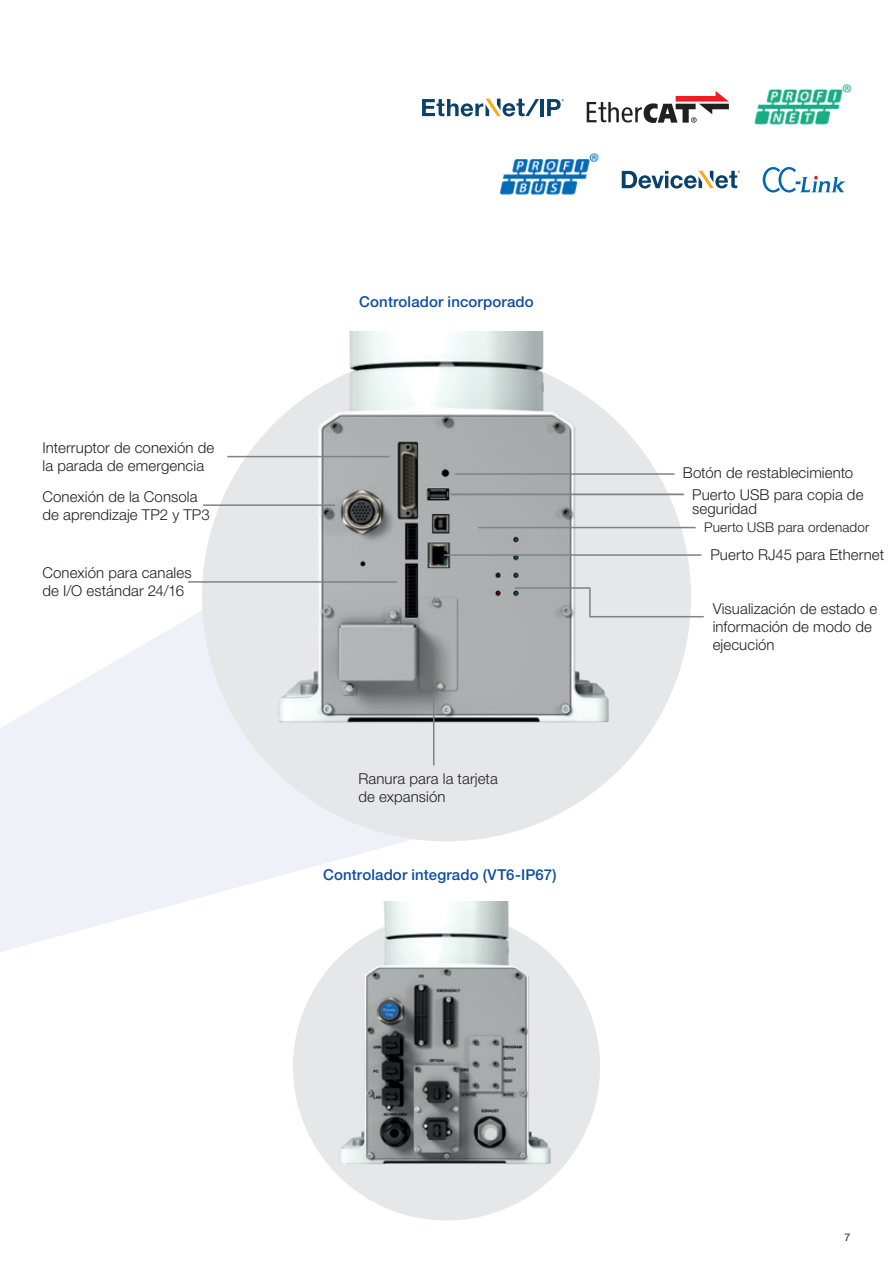
<style>
.page{position:relative;width:893px;height:1263px;background:#fff}
.page>*{position:absolute;margin:0;border:0;box-sizing:border-box;transform-origin:0 0}
.BODY_COPY{font:300 15px/18px "Helvetica Neue LT Pro";letter-spacing:.005em;color:#231f20}
.SUBHEADS_BLUE{font:500 15px "Helvetica Neue LT Pro";letter-spacing:.01em;color:#0d4da1}
.BODY_COPY-2{font:300 13.5px "Helvetica Neue LT Pro";letter-spacing:.01em;color:#231f20}
.t1{font:10.5px "Helvetica Neue LT Pro";color:#231f20}
</style>
<div class="page">
<svg style="left:0;top:654px;width:508px;height:298px;fill:#eff1f8"></svg>
<div style="left:202px;top:352px;width:489px;height:489px;background:#e6e7e9;border-radius:50%"></div>
<div style="left:293px;top:913px;width:307px;height:307px;background:#e6e7e9;border-radius:50%"></div>
<svg style="left:763px;top:167px;width:82px;height:26px"></svg>
<svg style="left:587px;top:91px;width:142px;height:32px"></svg>
<img style="left:499px;top:152px;width:100px;height:43px">
<img style="left:754px;top:83px;width:98px;height:42px">
<svg style="left:622px;top:171px;width:118px;height:18px"></svg>
<hr style="left:540px;top:99px;width:4px;height:17px;background:#0b406a">
<svg style="left:422px;top:99px;width:117px;height:17px"></svg>
<svg style="left:547px;top:99px;width:17px;height:17px"></svg>
<img style="left:128px;top:331px;width:568px;height:458px">
<hr style="left:227px;top:456px;width:162px;height:1px;background:#808285">
<hr style="left:203px;top:504px;width:132px;height:2px;background:#808285">
<hr style="left:188px;top:581px;width:209px;height:2px;background:#808285">
<hr style="left:455px;top:473px;width:219px;height:2px;background:#808285">
<hr style="left:478px;top:527px;width:218px;height:1px;background:#808285">
<hr style="left:450px;top:493px;width:234px;height:2px;background:#808285">
<hr style="left:444px;top:554px;width:258px;height:2px;background:#808285">
<svg style="left:513px;top:586px;width:191px;height:32px"></svg>
<hr style="left:433px;top:699px;width:1px;height:66px;background:#808285">
<img style="left:301px;top:901px;width:291px;height:305px">
<p class="BODY_COPY" style="left:43px;top:438px;width:173px">Interruptor de conexión de la parada de emergencia</p>
<p class="BODY_COPY" style="left:43px;top:487px;width:169px">Conexión de la Consola de aprendizaje TP2 y TP3</p>
<p class="BODY_COPY" style="left:43px;top:564px;width:151px">Conexión para canales de I/O estándar 24/16</p>
<p class="SUBHEADS_BLUE" style="left:359px;top:292px;width:176px">Controlador incorporado</p>
<p class="BODY_COPY" style="left:358px;top:769px;width:141px">Ranura para la tarjeta de expansión</p>
<p class="SUBHEADS_BLUE" style="left:323px;top:866px;width:235px">Controlador integrado (VT6-IP67)</p>
<p class="BODY_COPY" style="left:683px;top:464px;width:172px">Botón de restablecimiento</p>
<p class="BODY_COPY" style="left:692px;top:487px;width:173px;line-height:14.2px">Puerto USB para copia de seguridad</p>
<p class="BODY_COPY-2" style="left:704px;top:519px;width:167px">Puerto USB para ordenador</p>
<p class="BODY_COPY" style="left:711px;top:546px;width:175px">Puerto RJ45 para Ethernet</p>
<p class="BODY_COPY" style="left:713px;top:599px;width:166px">Visualización de estado e información de modo de ejecución</p>
<p class="t1" style="left:845px;top:1230px;width:7px">7</p>
</div>
